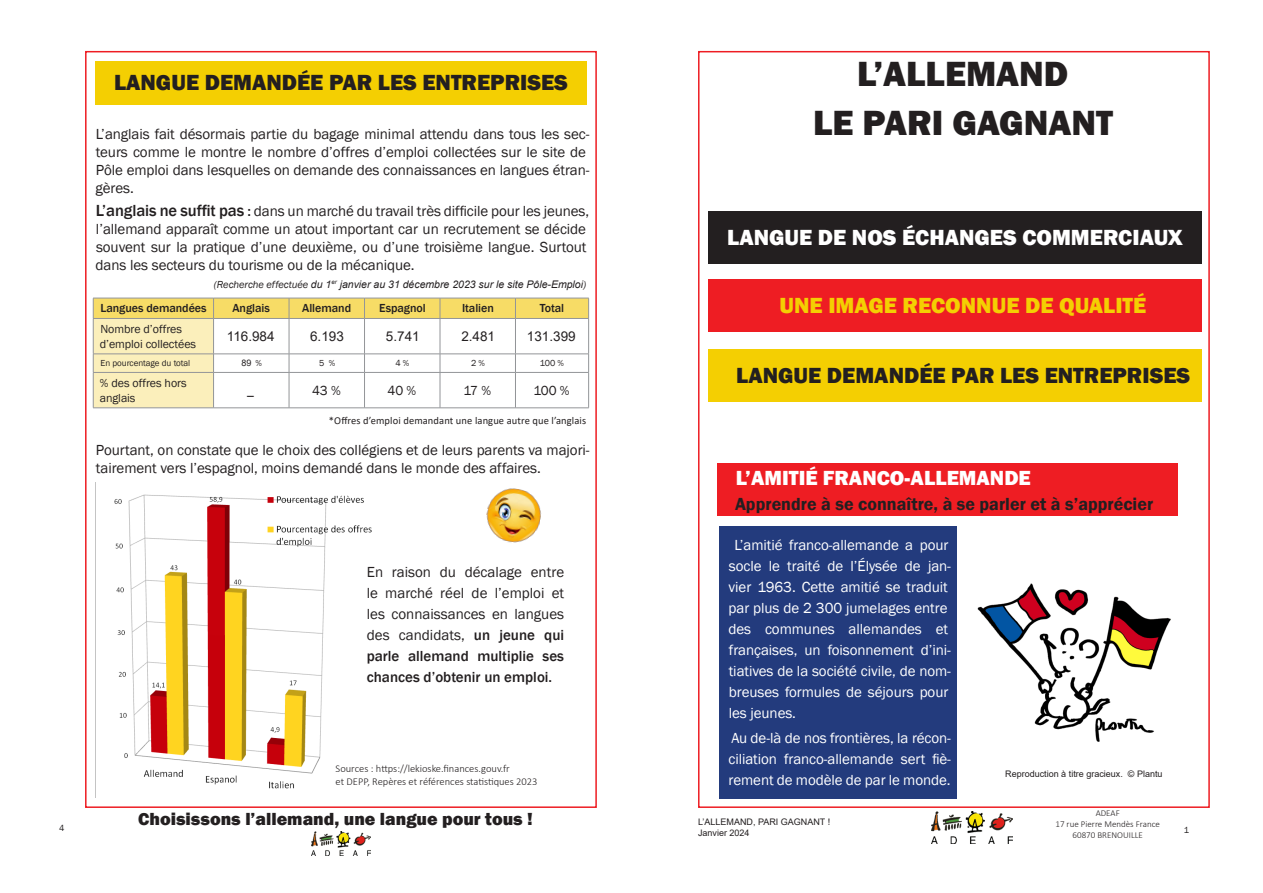
<style>
.page{position:relative;width:1263px;height:893px;background:#fff}
.page>*{position:absolute;margin:0;border:0;box-sizing:border-box;transform-origin:0 0}
.t1{font:800 36px "Franklin Gothic";color:#231f20}
.t2{font:800 22.5px "Franklin Gothic";color:#231f20}
.t3{font:800 22.5px "Franklin Gothic";color:#fff}
.t4{font:800 22.5px "Franklin Gothic";color:#f4cf02}
.t5{font:800 21px "Franklin Gothic";color:#fff}
.t6{font:600 18px "Franklin Gothic";color:#231f20}
.t7{font:800 18px "Franklin Gothic";color:#231f20}
.t8{font:15px/18px "Franklin Gothic";letter-spacing:-.005em;color:#231f20}
.t9{font:15px/21px "Franklin Gothic";letter-spacing:-.005em;color:#fff}
.t10{font:13.5px "Arial";color:#231f20}
.t11{font:13.5px "Franklin Gothic";letter-spacing:-.005em;color:#231f20}
.t12{font:12px/15px "Franklin Gothic";letter-spacing:-.005em;color:#231f20}
.t13{font:500 12px "Franklin Gothic";letter-spacing:-.005em;color:#231f20}
.t14{font:300 10.5px "Calibri";color:#231f20}
.t15{font:italic 10.5px "Arial";color:#231f20}
.t16{font:10.5px "Calibri";letter-spacing:.01em;color:#231f20}
.t17{font:9px "Arial";color:#231f20}
.t18{font:300 9px "Calibri";color:#231f20}
.t19{font:9px "Franklin Gothic";letter-spacing:-.005em;color:#231f20}
.s1{font-weight:500;font-size:16.5px}
.s2{font-weight:500}
.s3{font-family:"Franklin Gothic"}
</style>
<div class="page">
<div style="left:95px;top:61px;width:492px;height:43px;background:#f4cf02"></div>
<svg style="left:93px;top:298px;width:496px;height:110px"></svg>
<hr style="left:93px;top:372px;width:121px;height:1px;background:#939598">
<hr style="left:93px;top:373px;width:1px;height:35px;background:#939598">
<hr style="left:214px;top:372px;width:75px;height:1px;background:#939598">
<hr style="left:213px;top:373px;width:1px;height:35px;background:#939598">
<hr style="left:289px;top:372px;width:75px;height:1px;background:#939598">
<hr style="left:289px;top:373px;width:1px;height:35px;background:#939598">
<hr style="left:364px;top:372px;width:76px;height:1px;background:#939598">
<hr style="left:364px;top:373px;width:1px;height:35px;background:#939598">
<hr style="left:440px;top:372px;width:75px;height:1px;background:#939598">
<hr style="left:440px;top:373px;width:1px;height:35px;background:#939598">
<hr style="left:515px;top:372px;width:74px;height:1px;background:#939598">
<hr style="left:515px;top:373px;width:1px;height:35px;background:#939598">
<hr style="left:588px;top:373px;width:1px;height:35px;background:#939598">
<hr style="left:93px;top:408px;width:121px;height:1px;background:#939598">
<hr style="left:214px;top:408px;width:75px;height:1px;background:#939598">
<hr style="left:289px;top:408px;width:75px;height:1px;background:#939598">
<hr style="left:364px;top:408px;width:76px;height:1px;background:#939598">
<hr style="left:440px;top:408px;width:75px;height:1px;background:#939598">
<hr style="left:515px;top:408px;width:74px;height:1px;background:#939598">
<div style="left:708px;top:211px;width:493px;height:53px;background:#231f20"></div>
<div style="left:708px;top:279px;width:493px;height:52px;background:#ee1d23"></div>
<div style="left:708px;top:349px;width:493px;height:53px;background:#f4cf02"></div>
<div style="left:719px;top:525px;width:238px;height:273px;background:#233b7d"></div>
<div style="left:718px;top:464px;width:460px;height:52px;background:#ee1d23"></div>
<img style="left:95px;top:483px;width:277px;height:315px">
<img style="left:311px;top:832px;width:59px;height:23px">
<img style="left:931px;top:811px;width:81px;height:32px">
<img style="left:977px;top:583px;width:194px;height:159px">
<img style="left:486px;top:488px;width:55px;height:55px">
<p class="t2" style="left:114px;top:68px;width:455px">LANGUE DEMANDÉE PAR LES ENTREPRISES</p>
<p class="t8" style="left:96px;top:126px;width:495px">L’anglais fait désormais partie du bagage minimal attendu dans tous les sec&shy;teurs comme le montre le nombre d’offres d’emploi collectées sur le site de Pôle emploi dans lesquelles on demande des connaissances en langues étran&shy;gères.</p>
<p class="t8" style="left:96px;top:202px;width:495px"><span class="s1">L’anglais ne suffit pas</span> <span class="s2">:</span> dans un marché du travail très difficile pour les jeunes, l’allemand apparaît comme un atout important car un recrutement se décide souvent sur la pratique d’une deuxième, ou d’une troisième langue. Surtout dans les secteurs du tourisme ou de la mécanique.</p>
<p class="t15" style="left:214px;top:277px;width:374px"><span class="s3">(Recherche effectuée</span> du 1<sup>er</sup> janvier au 31 décembre 2023 sur le site Pôle-Emploi<span class="s3">)</span></p>
<p class="t13" style="left:100px;top:301px;width:108px">Langues demandées</p>
<p class="t13" style="left:232px;top:301px;width:39px">Anglais</p>
<p class="t13" style="left:302px;top:301px;width:50px">Allemand</p>
<p class="t13" style="left:379px;top:301px;width:48px">Espagnol</p>
<p class="t13" style="left:462px;top:301px;width:33px">Italien</p>
<p class="t13" style="left:540px;top:301px;width:26px">Total</p>
<p class="t12" style="left:100px;top:322px;width:98px">Nombre d’offres d’emploi collectées</p>
<p class="t10" style="left:227px;top:327px;width:49px">116.984</p>
<p class="t10" style="left:310px;top:327px;width:35px">6.193</p>
<p class="t10" style="left:386px;top:327px;width:35px">5.741</p>
<p class="t10" style="left:461px;top:327px;width:35px">2.481</p>
<p class="t10" style="left:527px;top:327px;width:50px">131.399</p>
<p class="t19" style="left:101px;top:358px;width:91px">En pourcentage du total</p>
<p class="t17" style="left:241px;top:357px;width:22px">89 <span class="s3">%</span></p>
<p class="t19" style="left:319px;top:358px;width:18px">5 %</p>
<p class="t19" style="left:395px;top:358px;width:15px">4 %</p>
<p class="t19" style="left:471px;top:358px;width:15px">2 %</p>
<p class="t19" style="left:540px;top:358px;width:26px">100 %</p>
<p class="t12" style="left:100px;top:376px;width:88px">% des offres hors anglais</p>
<p class="t11" style="left:312px;top:382px;width:30px">43 %</p>
<p class="t11" style="left:387px;top:382px;width:30px">40 %</p>
<p class="t11" style="left:463px;top:382px;width:29px">17 %</p>
<p class="t11" style="left:533px;top:382px;width:38px">100 %</p>
<p class="t16" style="left:329px;top:413px;width:259px">*Offres d’emploi demandant une langue autre que l’anglais</p>
<p class="t8" style="left:96px;top:441px;width:495px">Pourtant, on constate que le choix des collégiens et de leurs parents va majori&shy;tairement vers l’espagnol, moins demandé dans le monde des affaires.</p>
<p class="t11" style="left:247px;top:382px;width:8px">_</p>
<p class="t8" style="left:367px;top:562px;width:199px;line-height:21px;text-align:justify">En raison du décalage entre le marché réel de l’emploi et les connaissances en langues des candidats, <span class="s2">un jeune qui parle allemand multiplie ses chances d’obtenir un emploi.</span></p>
<p class="t14" style="left:336px;top:762px;width:176px">Sources : https://lekioske.finances.gouv.fr</p>
<p class="t14" style="left:336px;top:775px;width:203px">et DEPP, Repères et références statistiques 2023</p>
<p class="t1" style="left:857px;top:51px;width:213px">L’ALLEMAND</p>
<p class="t1" style="left:813px;top:100px;width:302px">LE PARI GAGNANT</p>
<p class="t3" style="left:727px;top:223px;width:457px">LANGUE DE NOS ÉCHANGES COMMERCIAUX</p>
<p class="t4" style="left:779px;top:291px;width:368px">UNE IMAGE RECONNUE DE QUALITÉ</p>
<p class="t2" style="left:736px;top:361px;width:455px">LANGUE DEMANDÉE PAR LES ENTREPRISES</p>
<p class="t5" style="left:736px;top:464px;width:297px">L’AMITIÉ FRANCO-ALLEMANDE</p>
<p class="t6" style="left:735px;top:493px;width:420px">Apprendre à se connaître, à se parler et à s’apprécier</p>
<p class="t9" style="left:728px;top:534px;width:224px;text-indent:6px">L’amitié franco-allemande a pour socle le traité de l’Élysée de jan&shy;vier 1963. Cette amitié se traduit par plus de 2 300 jumelages entre des communes allemandes et françaises, un foisonnement d’ini&shy;tiatives de la société civile, de nom&shy;breuses formules de séjours pour les jeunes.</p>
<p class="t9" style="left:728px;top:728px;width:224px;text-align:justify">Au de-là de nos frontières, la récon&shy;ciliation franco-allemande sert fiè&shy;rement de modèle de par le monde.</p>
<p class="t17" style="left:1005px;top:768px;width:159px">Reproduction à titre gracieux. © Plantu</p>
<p class="t18" style="left:1096px;top:807px;width:26px">ADEAF</p>
<p class="t18" style="left:1055px;top:818px;width:106px">17 rue Pierre Mendès France</p>
<p class="t18" style="left:1072px;top:829px;width:72px">60870 BRENOUILLE</p>
<p class="t7" style="left:138px;top:807px;width:396px">Choisissons l’allemand, une langue pour tous !</p>
<p class="t17" style="left:698px;top:816px;width:134px">L’ALLEMAND, PARI GAGNANT !</p>
<p class="t17" style="left:698px;top:827px;width:53px">Janvier 2024</p>
<p class="t19" style="left:59px;top:823px;width:7px">4</p>
<p class="t19" style="left:1184px;top:824px;width:7px">1</p>
</div>
